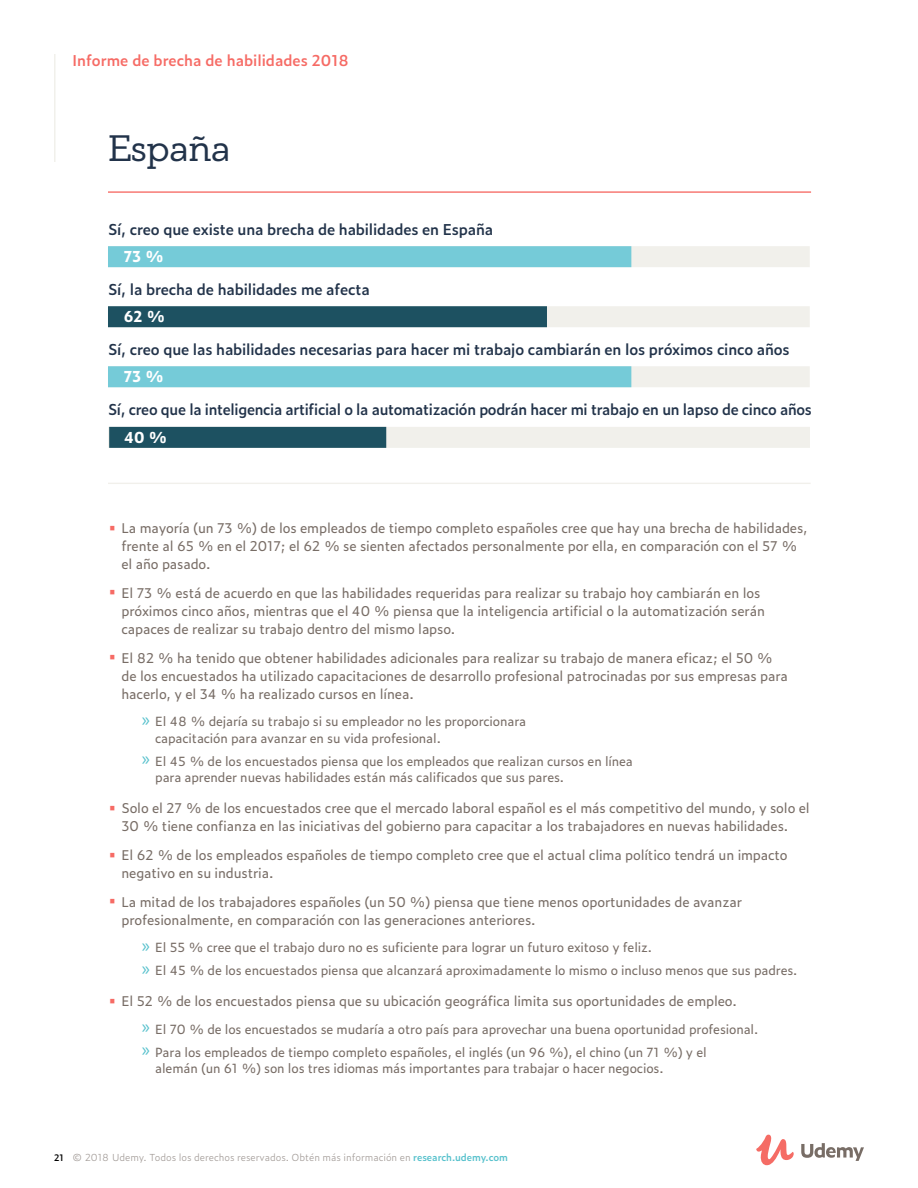
<style>
.page{position:relative;width:918px;height:1188px;background:#fff}
.page>*{position:absolute;margin:0;border:0;box-sizing:border-box;transform-origin:0 0}
.t1{font:39px "PF Bague Slab Pro";letter-spacing:-.01em;color:#22334a}
.t2{font:600 15px "Zeitung Pro";letter-spacing:-.01em;color:#22334a}
.t3{font:600 15px "Zeitung Pro";color:#f66b65}
.t4{font:700 15px "Zeitung Pro";letter-spacing:-.01em;color:#fff}
.t5{font:13.5px/18px "Zeitung Pro";letter-spacing:-.01em;color:#786d66}
.t6{font:12.75px/16.5px "Zeitung Pro";letter-spacing:-.01em;color:#786d66}
.t7{font:300 9.75px "Zeitung Pro";letter-spacing:-.005em;color:#a49d99}
.s1{font-size:21px;color:#f66b65}
.s2{font-family:"Myriad Pro";font-size:19.5px;color:#56c1cc}
.s3{font-weight:600;font-size:9px;color:#000}
.s4{font-weight:600;color:#56c1cc}
</style>
<div class="page">
<svg style="left:801px;top:1143px;width:63px;height:18px"></svg>
<svg style="left:756px;top:1135px;width:38px;height:30px"></svg>
<hr style="left:54px;top:54px;width:2px;height:108px;background:#f1f0eb">
<hr style="left:108px;top:191px;width:703px;height:2px;background:#f66b65">
<hr style="left:108px;top:483px;width:703px;height:1px;background:#f1f0eb">
<div style="left:108px;top:306px;width:702px;height:21px;background:#f1f0eb"></div>
<div style="left:108px;top:306px;width:439px;height:21px;background:#1d5161"></div>
<div style="left:108px;top:246px;width:702px;height:21px;background:#f1f0eb"></div>
<div style="left:108px;top:246px;width:523px;height:21px;background:#75cbd8"></div>
<div style="left:108px;top:366px;width:702px;height:21px;background:#f1f0eb"></div>
<div style="left:108px;top:366px;width:523px;height:21px;background:#75cbd8"></div>
<div style="left:108px;top:427px;width:702px;height:21px;background:#f1f0eb"></div>
<div style="left:109px;top:427px;width:277px;height:21px;background:#1d5161"></div>
<p class="t3" style="left:72px;top:49px;width:278px">Informe de brecha de habilidades 2018</p>
<h1 class="t1" style="left:108px;top:126px;width:124px">España</h1>
<p class="t2" style="left:108px;top:218px;width:387px">Sí, creo que existe una brecha de habilidades en España</p>
<p class="t4" style="left:124px;top:245px;width:41px">73 %</p>
<p class="t2" style="left:108px;top:278px;width:263px">Sí, la brecha de habilidades me afecta</p>
<p class="t4" style="left:124px;top:305px;width:43px">62 %</p>
<p class="t2" style="left:108px;top:338px;width:683px">Sí, creo que las habilidades necesarias para hacer mi trabajo cambiarán en los próximos cinco años</p>
<p class="t4" style="left:124px;top:365px;width:41px">73 %</p>
<p class="t2" style="left:108px;top:398px;width:705px">Sí, creo que la inteligencia artificial o la automatización podrán hacer mi trabajo en un lapso de cinco años</p>
<p class="t4" style="left:124px;top:426px;width:44px">40 %</p>
<p class="t5" style="left:122px;top:519px;width:688px;text-indent:-14px"><span class="s1">•</span> La mayoría (un 73 %) de los empleados de tiempo completo españoles cree que hay una brecha de habilidades, frente al 65 % en el 2017; el 62 % se sienten afectados personalmente por ella, en comparación con el 57 % el año pasado.</p>
<p class="t5" style="left:122px;top:583px;width:645px;text-indent:-14px"><span class="s1">•</span> El 73 % está de acuerdo en que las habilidades requeridas para realizar su trabajo hoy cambiarán en los próximos cinco años, mientras que el 40 % piensa que la inteligencia artificial o la automatización serán capaces de realizar su trabajo dentro del mismo lapso.</p>
<p class="t5" style="left:122px;top:648px;width:668px;text-indent:-14px"><span class="s1">•</span> El 82 % ha tenido que obtener habilidades adicionales para realizar su trabajo de manera eficaz; el 50 % de los encuestados ha utilizado capacitaciones de desarrollo profesional patrocinadas por sus empresas para hacerlo, y el 34 % ha realizado cursos en línea.</p>
<p class="t6" style="left:155px;top:713px;width:372px;text-indent:-14px"><span class="s2">»</span> El 48 % dejaría su trabajo si su empleador no les proporcionara capacitación para avanzar en su vida profesional.</p>
<p class="t6" style="left:155px;top:752px;width:479px;text-indent:-14px"><span class="s2">»</span> El 45 % de los encuestados piensa que los empleados que realizan cursos en línea para aprender nuevas habilidades están más calificados que sus pares.</p>
<p class="t5" style="left:108px;top:799px;width:703px;text-align:center"><span class="s1">•</span> Solo el 27 % de los encuestados cree que el mercado laboral español es el más competitivo del mundo, y solo el<br>30 % tiene confianza en las iniciativas del gobierno para capacitar a los trabajadores en nuevas habilidades.</p>
<p class="t5" style="left:122px;top:846px;width:668px;text-indent:-14px"><span class="s1">•</span> El 62 % de los empleados españoles de tiempo completo cree que el actual clima político tendrá un impacto negativo en su industria.</p>
<p class="t5" style="left:122px;top:892px;width:622px;text-indent:-14px"><span class="s1">•</span> La mitad de los trabajadores españoles (un 50 %) piensa que tiene menos oportunidades de avanzar profesionalmente, en comparación con las generaciones anteriores.</p>
<p class="t6" style="left:142px;top:936px;width:657px;line-height:23px"><span class="s2">»</span> El 55 % cree que el trabajo duro no es suficiente para lograr un futuro exitoso y feliz.<br><span class="s2">»</span> El 45 % de los encuestados piensa que alcanzará aproximadamente lo mismo o incluso menos que sus padres.</p>
<p class="t5" style="left:108px;top:992px;width:631px"><span class="s1">•</span> El 52 % de los encuestados piensa que su ubicación geográfica limita sus oportunidades de empleo.</p>
<p class="t6" style="left:142px;top:1017px;width:618px;line-height:23px"><span class="s2">»</span> El 70 % de los encuestados se mudaría a otro país para aprovechar una buena oportunidad profesional. <span class="s2">»</span> Para los empleados de tiempo completo españoles, el inglés (un 96 %), el chino (un 71 %) y el</p>
<p class="t6" style="left:155px;top:1060px;width:510px">alemán (un 61 %) son los tres idiomas más importantes para trabajar o hacer negocios.</p>
<p class="t7" style="left:54px;top:1150px;width:456px"><span class="s3">21</span> © 2018 Udemy. Todos los derechos reservados. Obtén más información en <span class="s4">research.udemy.com</span></p>
</div>
